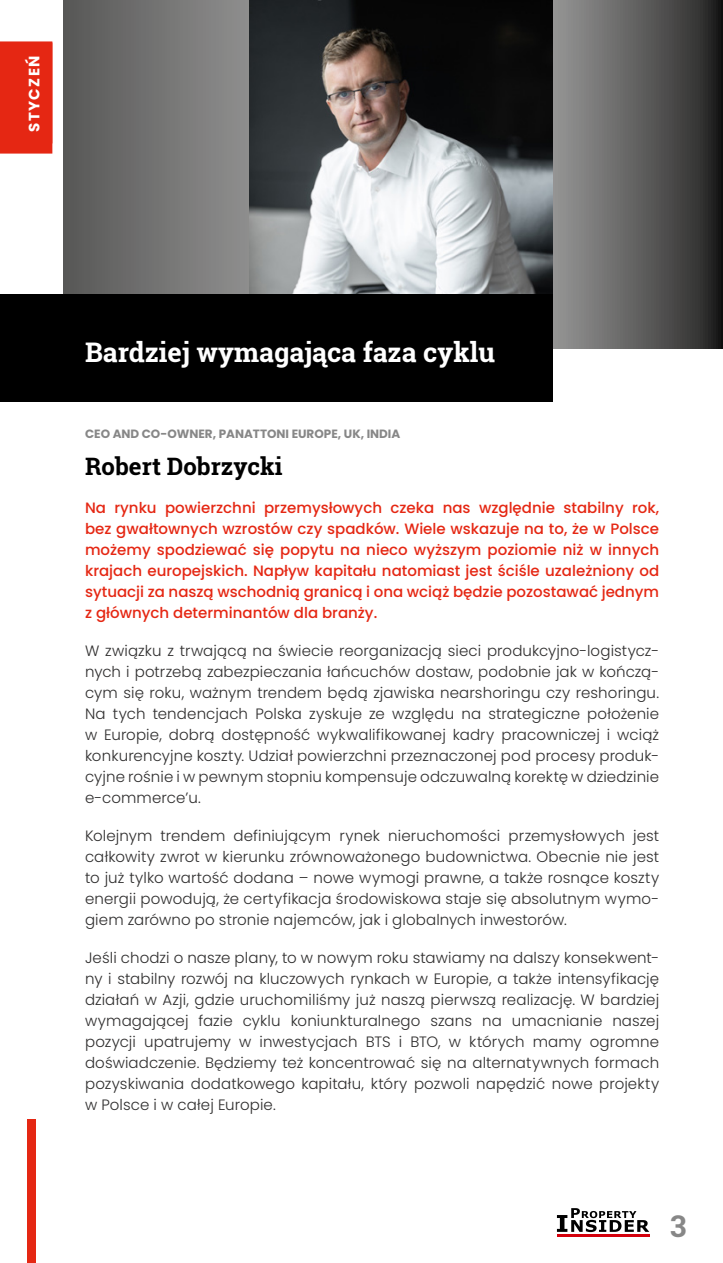
<style>
.page{position:relative;width:723px;height:1263px;background:#fff}
.page>*{position:absolute;margin:0;border:0;box-sizing:border-box;transform-origin:0 0}
.t1{font:700 30px "Roboto Slab";color:#878787}
.t2{font:700 27px "Roboto Slab";color:#fff}
.t3{font:700 24px "Roboto Slab";color:#000}
.t4{font:300 15px/21px "Poppins";letter-spacing:.005em;color:#2f2e2e;text-align:justify}
.t5{font:500 15px/21px "Poppins";color:#e52713;text-align:justify}
.t6{font:700 15px "Poppins";letter-spacing:.1em;color:#fff}
.t7{font:700 12px "Poppins";color:#878787}
</style>
<div class="page">
<div style="left:0;top:41px;width:52px;height:113px;background:#e52713"></div>
<svg style="left:63px;top:0;width:660px;height:349px"></svg>
<img style="left:250px;top:0;width:303px;height:295px">
<div style="left:0;top:295px;width:553px;height:107px;background:#000"></div>
<svg style="left:557px;top:1208px;width:92px;height:24px"></svg>
<hr style="left:557px;top:1234px;width:92px;height:3px;background:#d4000c">
<div style="left:28px;top:1119px;width:8px;height:144px;background:#e52713"></div>
<p class="t6" style="left:25px;top:142px;width:90px;rotate:-90deg">TOP NEWS</p>
<p class="t6" style="left:25px;top:132px;width:78px;rotate:-90deg">STYCZEŃ</p>
<h2 class="t2" style="left:85px;top:334px;width:412px">Bardziej wymagająca faza cyklu</h2>
<p class="t7" style="left:85px;top:427px;width:317px">CEO AND CO-OWNER, PANATTONI EUROPE, UK, INDIA</p>
<h3 class="t3" style="left:85px;top:450px;width:199px">Robert Dobrzycki</h3>
<p class="t5" style="left:85px;top:497px;width:576px">Na rynku powierzchni przemysłowych czeka nas względnie stabilny rok, bez gwałtownych wzrostów czy spadków. Wiele wskazuje na to, że w Polsce możemy spodziewać się popytu na nieco wyższym poziomie niż w innych krajach europejskich. Napływ kapitału natomiast jest ściśle uzależniony od sytuacji za naszą wschodnią granicą i ona wciąż będzie pozostawać jednym z głównych determinantów dla branży.</p>
<p class="t4" style="left:85px;top:640px;width:576px">W związku z trwającą na świecie reorganizacją sieci produkcyjno-logistycz&shy;nych i potrzebą zabezpieczania łańcuchów dostaw, podobnie jak w kończą&shy;cym się roku, ważnym trendem będą zjawiska nearshoringu czy reshoringu.<br>Na tych tendencjach Polska zyskuje ze względu na strategiczne położenie w Europie, dobrą dostępność wykwalifikowanej kadry pracowniczej i wciąż konkurencyjne koszty. Udział powierzchni przeznaczonej pod procesy produk&shy;cyjne rośnie i w pewnym stopniu kompensuje odczuwalną korektę w dziedzinie e-commerce’u.</p>
<p class="t4" style="left:85px;top:825px;width:576px">Kolejnym trendem definiującym rynek nieruchomości przemysłowych jest całkowity zwrot w kierunku zrównoważonego budownictwa. Obecnie nie jest to już tylko wartość dodana – nowe wymogi prawne, a także rosnące koszty energii powodują, że certyfikacja środowiskowa staje się absolutnym wymo&shy;giem zarówno po stronie najemców, jak i globalnych inwestorów.</p>
<p class="t4" style="left:85px;top:947px;width:576px">Jeśli chodzi o nasze plany, to w nowym roku stawiamy na dalszy konsekwent&shy;ny i stabilny rozwój na kluczowych rynkach w Europie, a także intensyfikację działań w Azji, gdzie uruchomiliśmy już naszą pierwszą realizację. W bardziej wymagającej fazie cyklu koniunkturalnego szans na umacnianie naszej pozycji upatrujemy w inwestycjach BTS i BTO, w których mamy ogromne doświadczenie. Będziemy też koncentrować się na alternatywnych formach pozyskiwania dodatkowego kapitału, który pozwoli napędzić nowe projekty w Polsce i w całej Europie.</p>
<h1 class="t1" style="left:670px;top:1206px;width:18px">3</h1>
</div>
